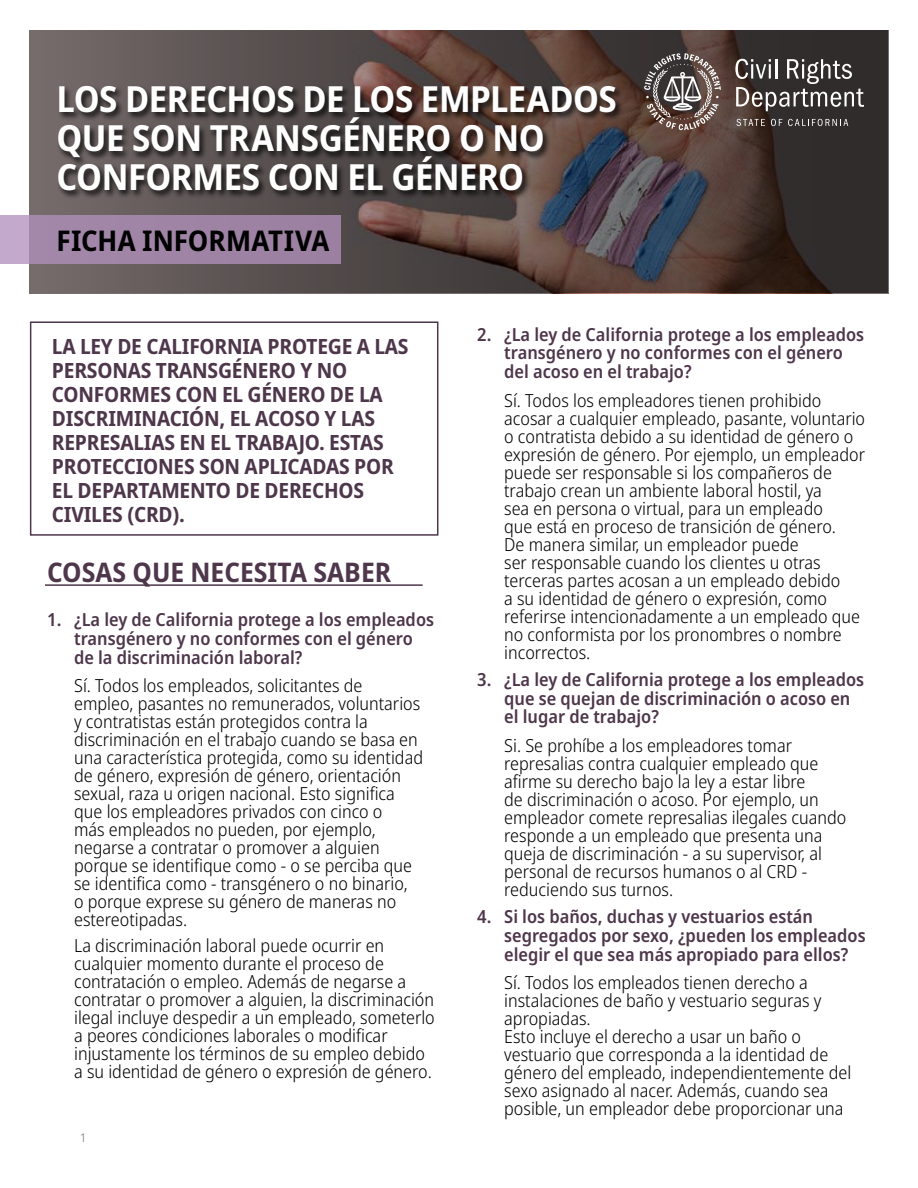
<style>
.page{position:relative;width:918px;height:1188px;background:#fff}
.page>*{position:absolute;margin:0;border:0;box-sizing:border-box;transform-origin:0 0}
.t1{font:700 semi-condensed 36px/39px "Noto Sans";letter-spacing:-.015em;color:#fff}
.t2{font:700 semi-condensed 28.5px "Noto Sans";color:#000}
.t3{font:700 semi-condensed 27px "Noto Sans";color:#4e364b}
.t4{font:700 semi-condensed 21px/24px "Noto Sans";letter-spacing:-.01em;color:#4e364b}
.t5{font:300 semi-condensed 18px/18px "Noto Sans";color:#000}
.t6{font:600 semi-condensed 18px/18.8px "Noto Sans";color:#4e364b}
.t7{font:300 semi-condensed 12px "Noto Sans";color:#696a6d}
</style>
<div class="page">
<svg style="left:30px;top:30px;width:858px;height:263px;background:#504442"></svg>
<svg style="left:0;top:215px;width:341px;height:49px;background:#a287a8"></svg>
<div style="left:30px;top:321px;width:408px;height:215px;border:2px solid #4e364b"></div>
<hr style="left:45px;top:584px;width:378px;height:2px;background:#4e364b">
<svg style="left:735px;top:59px;width:129px;height:52px;background:#605b5a"></svg>
<svg style="left:736px;top:119px;width:29px;height:7px"></svg>
<svg style="left:771px;top:119px;width:11px;height:7px"></svg>
<svg style="left:788px;top:119px;width:60px;height:7px"></svg>
<svg style="left:644px;top:53px;width:77px;height:77px;background:#726561"></svg>
<div style="left:57px;top:85px;width:568px;height:114px;background:#000;opacity:.75"></div>
<h1 class="t1" style="left:56px;top:80px;width:562px">LOS DERECHOS DE LOS EMPLEADOS<br>QUE SON TRANSGÉNERO O NO<br>CONFORMES CON EL GÉNERO</h1>
<p class="t2" style="left:56px;top:220px;width:274px">FICHA INFORMATIVA</p>
<p class="t4" style="left:52px;top:335px;width:358px">LA LEY DE CALIFORNIA PROTEGE A LAS<br>PERSONAS TRANSGÉNERO Y NO<br>CONFORMES CON EL GÉNERO DE LA<br>DISCRIMINACIÓN, EL ACOSO Y LAS<br>REPRESALIAS EN EL TRABAJO. ESTAS<br>PROTECCIONES SON APLICADAS POR<br>EL DEPARTAMENTO DE DERECHOS<br>CIVILES (CRD).</p>
<h2 class="t3" style="left:47px;top:553px;width:346px">COSAS QUE NECESITA SABER</h2>
<p class="t6" style="left:74px;top:611px;width:361px;text-indent:-27px">1. ¿La ley de California protege a los empleados transgénero y no conformes con el género de la discriminación laboral?</p>
<p class="t5" style="left:74px;top:677px;width:350px">Sí. Todos los empleados, solicitantes de empleo, pasantes no remunerados, voluntarios y contratistas están protegidos contra la discriminación en el trabajo cuando se basa en una característica protegida, como su identidad de género, expresión de género, orientación sexual, raza u origen nacional. Esto significa que los empleadores privados con cinco o<br>más empleados no pueden, por ejemplo, negarse a contratar o promover a alguien porque se identifique como - o se perciba que se identifica como - transgénero o no binario,<br>o porque exprese su género de maneras no estereotipadas.</p>
<p class="t5" style="left:74px;top:937px;width:362px">La discriminación laboral puede ocurrir en cualquier momento durante el proceso de contratación o empleo. Además de negarse a contratar o promover a alguien, la discriminación ilegal incluye despedir a un empleado, someterlo a peores condiciones laborales o modificar injustamente los términos de su empleo debido a su identidad de género o expresión de género.</p>
<p class="t7" style="left:80px;top:1129px;width:8px">1</p>
<p class="t6" style="left:504px;top:325px;width:361px;text-indent:-27px">2. ¿La ley de California protege a los empleados transgénero y no conformes con el género del acoso en el trabajo?</p>
<p class="t5" style="left:504px;top:392px;width:362px">Sí. Todos los empleadores tienen prohibido acosar a cualquier empleado, pasante, voluntario o contratista debido a su identidad de género o expresión de género. Por ejemplo, un empleador puede ser responsable si los compañeros de trabajo crean un ambiente laboral hostil, ya<br>sea en persona o virtual, para un empleado<br>que está en proceso de transición de género.<br>De manera similar, un empleador puede<br>ser responsable cuando los clientes u otras terceras partes acosan a un empleado debido<br>a su identidad de género o expresión, como referirse intencionadamente a un empleado que no conformista por los pronombres o nombre incorrectos.</p>
<p class="t6" style="left:504px;top:670px;width:361px;text-indent:-27px">3. ¿La ley de California protege a los empleados que se quejan de discriminación o acoso en el lugar de trabajo?</p>
<p class="t5" style="left:504px;top:737px;width:344px">Si. Se prohíbe a los empleadores tomar represalias contra cualquier empleado que afirme su derecho bajo la ley a estar libre<br>de discriminación o acoso. Por ejemplo, un empleador comete represalias ilegales cuando responde a un empleado que presenta una queja de discriminación - a su supervisor, al personal de recursos humanos o al CRD - reduciendo sus turnos.</p>
<p class="t6" style="left:504px;top:908px;width:363px;text-indent:-27px">4. Si los baños, duchas y vestuarios están segregados por sexo, ¿pueden los empleados elegir el que sea más apropiado para ellos?</p>
<p class="t5" style="left:504px;top:974px;width:349px">Sí. Todos los empleados tienen derecho a instalaciones de baño y vestuario seguras y apropiadas.<br>Esto incluye el derecho a usar un baño o vestuario que corresponda a la identidad de género del empleado, independientemente del sexo asignado al nacer. Además, cuando sea posible, un empleador debe proporcionar una</p>
</div>
